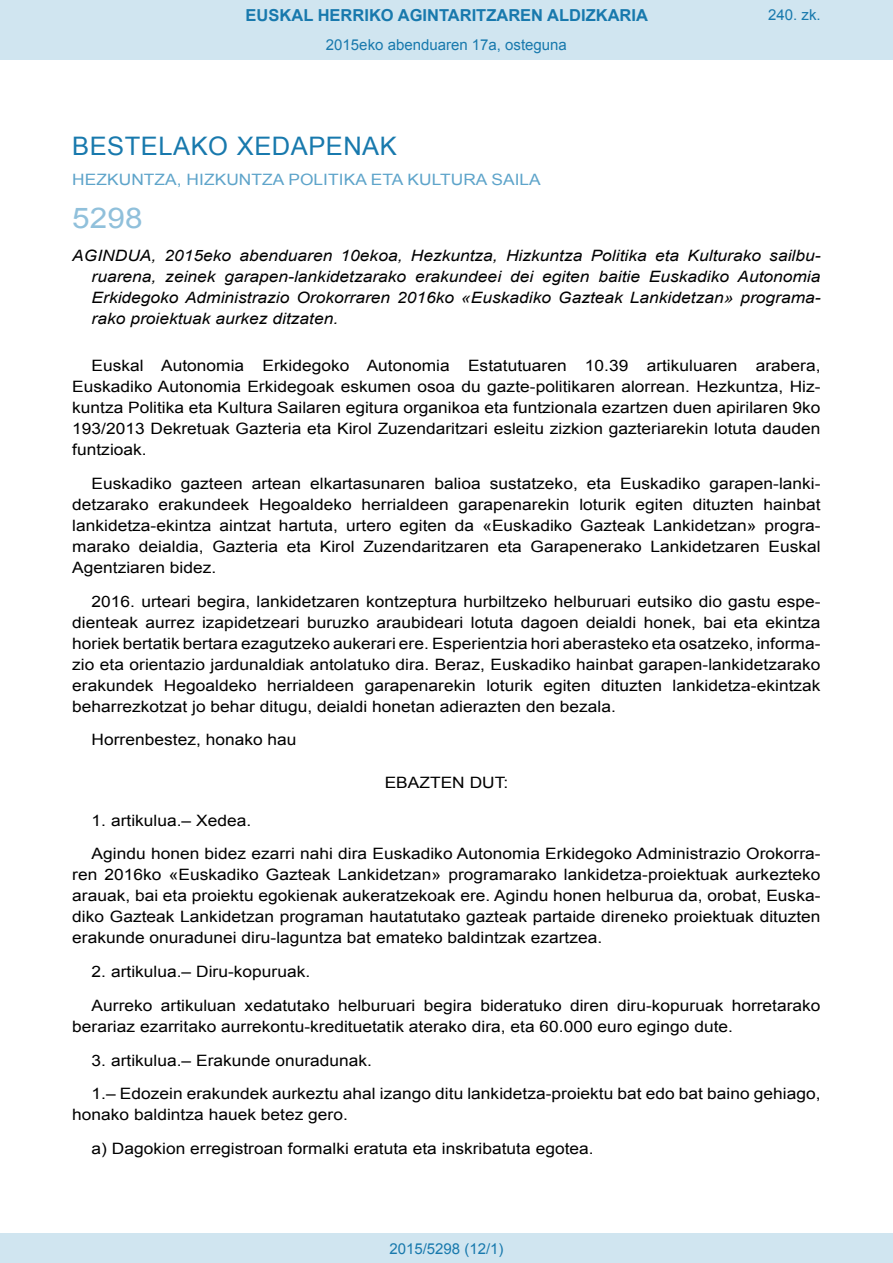
<style>
.page{position:relative;width:893px;height:1263px;background:#fff}
.page>*{position:absolute;margin:0;border:0;box-sizing:border-box;transform-origin:0 0}
.BOPVOrden{font:28.5px "Arial";color:#90c0db;scale:1.11 1}
.BOPVSeccion{font:25.5px "Arial";letter-spacing:.02em;color:#1879ad}
.t1{font:700 16.5px "Arial";color:#1879ad}
.BOPVDetalle{font:15.6px/21px "Arial";color:#000;text-align:justify;scale:1.11 1}
.BOPVTitulo{font:italic 15.6px/21px "Arial";color:#000;text-align:justify;scale:1.11 1}
.BOPVOrganismo{font:15.6px "Arial";letter-spacing:.005em;color:#5ea4ca;scale:1.11 1}
.BOPVClave{font:15.6px "Arial";color:#000;scale:1.11 1}
.Paginacion_Centro{font:15px "Arial";color:#1879ad}
</style>
<div class="page">
<div style="left:0;top:0;width:893px;height:60px;background:#d0e5f0"></div>
<div style="left:0;top:1233px;width:893px;height:30px;background:#d0e5f0"></div>
<p class="t1" style="left:246px;top:4px;width:404px">EUSKAL HERRIKO AGINTARITZAREN ALDIZKARIA</p>
<p class="Paginacion_Centro" style="left:326px;top:35px;width:243px">2015eko abenduaren 17a, osteguna</p>
<p class="Paginacion_Centro" style="left:768px;top:5px;width:54px">240. zk.</p>
<p class="BOPVSeccion" style="left:72px;top:129px;width:326px">BESTELAKO XEDAPENAK</p>
<p class="BOPVOrganismo" style="left:72px;top:169px;width:424px">HEZKUNTZA, HIZKUNTZA POLITIKA ETA KULTURA SAILA</p>
<p class="BOPVOrden" style="left:72px;top:199px;width:65px">5298</p>
<p class="BOPVTitulo" style="left:92px;top:246px;width:658px;text-indent:-19px">AGINDUA, 2015eko abenduaren 10ekoa, Hezkuntza, Hizkuntza Politika eta Kulturako sailbu&shy;ruarena, zeinek garapen-lankidetzarako erakundeei dei egiten baitie Euskadiko Autonomia Erkidegoko Administrazio Orokorraren 2016ko «Euskadiko Gazteak Lankidetzan» programa&shy;rako proiektuak aurkez ditzaten.</p>
<p class="BOPVDetalle" style="left:72px;top:355px;width:676px;text-indent:19px">Euskal Autonomia Erkidegoko Autonomia Estatutuaren 10.39 artikuluaren arabera, Euskadiko Autonomia Erkidegoak eskumen osoa du gazte-politikaren alorrean. Hezkuntza, Hiz&shy;kuntza Politika eta Kultura Sailaren egitura organikoa eta funtzionala ezartzen duen apirilaren 9ko 193/2013 Dekretuak Gazteria eta Kirol Zuzendaritzari esleitu zizkion gazteriarekin lotuta dauden funtzioak.</p>
<p class="BOPVDetalle" style="left:72px;top:473px;width:676px;text-indent:19px">Euskadiko gazteen artean elkartasunaren balioa sustatzeko, eta Euskadiko garapen-lanki&shy;detzarako erakundeek Hegoaldeko herrialdeen garapenarekin loturik egiten dituzten hainbat lankidetza-ekintza aintzat hartuta, urtero egiten da «Euskadiko Gazteak Lankidetzan» progra&shy;marako deialdia, Gazteria eta Kirol Zuzendaritzaren eta Garapenerako Lankidetzaren Euskal Agentziaren bidez.</p>
<p class="BOPVDetalle" style="left:72px;top:591px;width:676px;text-indent:19px">2016. urteari begira, lankidetzaren kontzeptura hurbiltzeko helburuari eutsiko dio gastu espe&shy;dienteak aurrez izapidetzeari buruzko araubideari lotuta dagoen deialdi honek, bai eta ekintza horiek bertatik bertara ezagutzeko aukerari ere. Esperientzia hori aberasteko eta osatzeko, informa&shy;zio eta orientazio jardunaldiak antolatuko dira. Beraz, Euskadiko hainbat garapen-lankidetzarako erakundek Hegoaldeko herrialdeen garapenarekin loturik egiten dituzten lankidetza-ekintzak beharrezkotzat jo behar ditugu, deialdi honetan adierazten den bezala.</p>
<p class="BOPVDetalle" style="left:92px;top:729px;width:186px">Horrenbestez, honako hau</p>
<p class="BOPVClave" style="left:385px;top:772px;width:113px">EBAZTEN DUT:</p>
<p class="BOPVDetalle" style="left:92px;top:810px;width:145px">1. artikulua.– Xedea.</p>
<p class="BOPVDetalle" style="left:72px;top:843px;width:676px;text-indent:19px">Agindu honen bidez ezarri nahi dira Euskadiko Autonomia Erkidegoko Administrazio Orokorra&shy;ren 2016ko «Euskadiko Gazteak Lankidetzan» programarako lankidetza-proiektuak aurkezteko arauak, bai eta proiektu egokienak aukeratzekoak ere. Agindu honen helburua da, orobat, Euska&shy;diko Gazteak Lankidetzan programan hautatutako gazteak partaide direneko proiektuak dituzten erakunde onuradunei diru-laguntza bat emateko baldintzak ezartzea.</p>
<p class="BOPVDetalle" style="left:92px;top:961px;width:198px">2. artikulua.– Diru-kopuruak.</p>
<p class="BOPVDetalle" style="left:72px;top:995px;width:676px;text-indent:19px">Aurreko artikuluan xedatutako helburuari begira bideratuko diren diru-kopuruak horretarako berariaz ezarritako aurrekontu-kredituetatik aterako dira, eta 60.000 euro egingo dute.</p>
<p class="BOPVDetalle" style="left:92px;top:1050px;width:254px">3. artikulua.– Erakunde onuradunak.</p>
<p class="BOPVDetalle" style="left:72px;top:1083px;width:676px;text-indent:19px">1.– Edozein erakundek aurkeztu ahal izango ditu lankidetza-proiektu bat edo bat baino gehiago, honako baldintza hauek betez gero.</p>
<p class="BOPVDetalle" style="left:92px;top:1138px;width:454px">a) Dagokion erregistroan formalki eratuta eta inskribatuta egotea.</p>
<p class="Paginacion_Centro" style="left:389px;top:1238px;width:116px">2015/5298 (12/1)</p>
</div>
